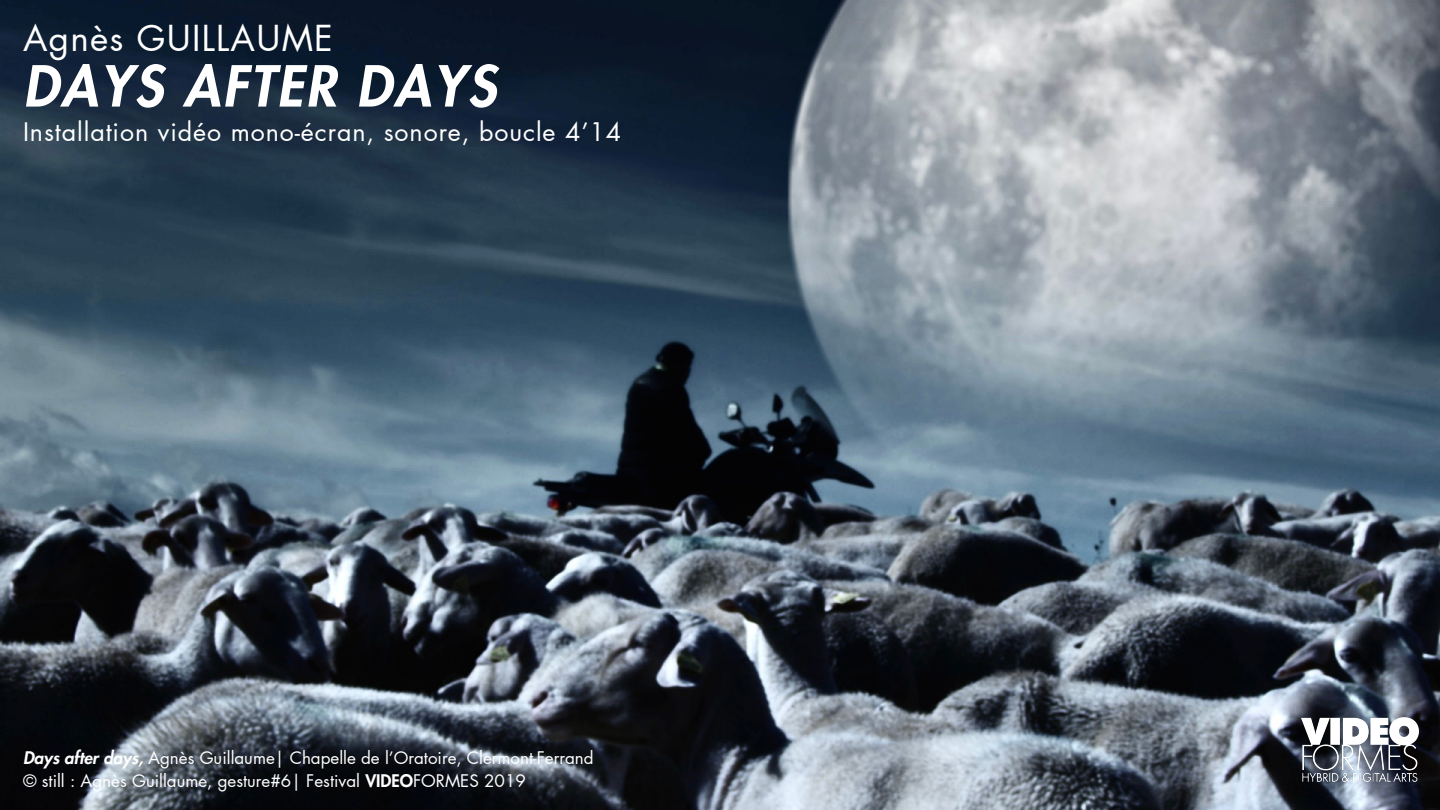
<style>
.page{position:relative;width:1440px;height:810px;background:#fff}
.page>*{position:absolute;margin:0;border:0;box-sizing:border-box;transform-origin:0 0}
.t1{font:italic 800 55px "Futura LT Pro";letter-spacing:.035em;color:#fff}
.t2{font:35px "Futura LT Pro";letter-spacing:.035em;color:#fff}
.t3{font:25px "Futura LT Pro";letter-spacing:.035em;color:#fff}
.t4{font:17px "Futura LT Pro";color:#fff}
.s1{font-weight:800;font-style:italic}
.s2{font-weight:800}
</style>
<div class="page">
<img style="left:0;top:0;width:1440px;height:810px">
<img style="left:1299px;top:712px;width:120px;height:72px">
<p class="t2" style="left:23px;top:22px;width:312px">Agnès GUILLAUME</p>
<p class="t1" style="left:23px;top:61px;width:475px">DAYS AFTER DAYS</p>
<p class="t3" style="left:23px;top:120px;width:600px">Installation vidéo mono-écran, sonore, boucle 4’14</p>
<p class="t4" style="left:23px;top:750px;width:572px"><span class="s1">Days after days,</span> Agnès Guillaume| Chapelle de l’Oratoire, Clermont-Ferrand</p>
<p class="t4" style="left:23px;top:773px;width:504px">© still : Agnès Guillaume, gesture#6| Festival <span class="s2">VIDEO</span>FORMES 2019</p>
</div>
